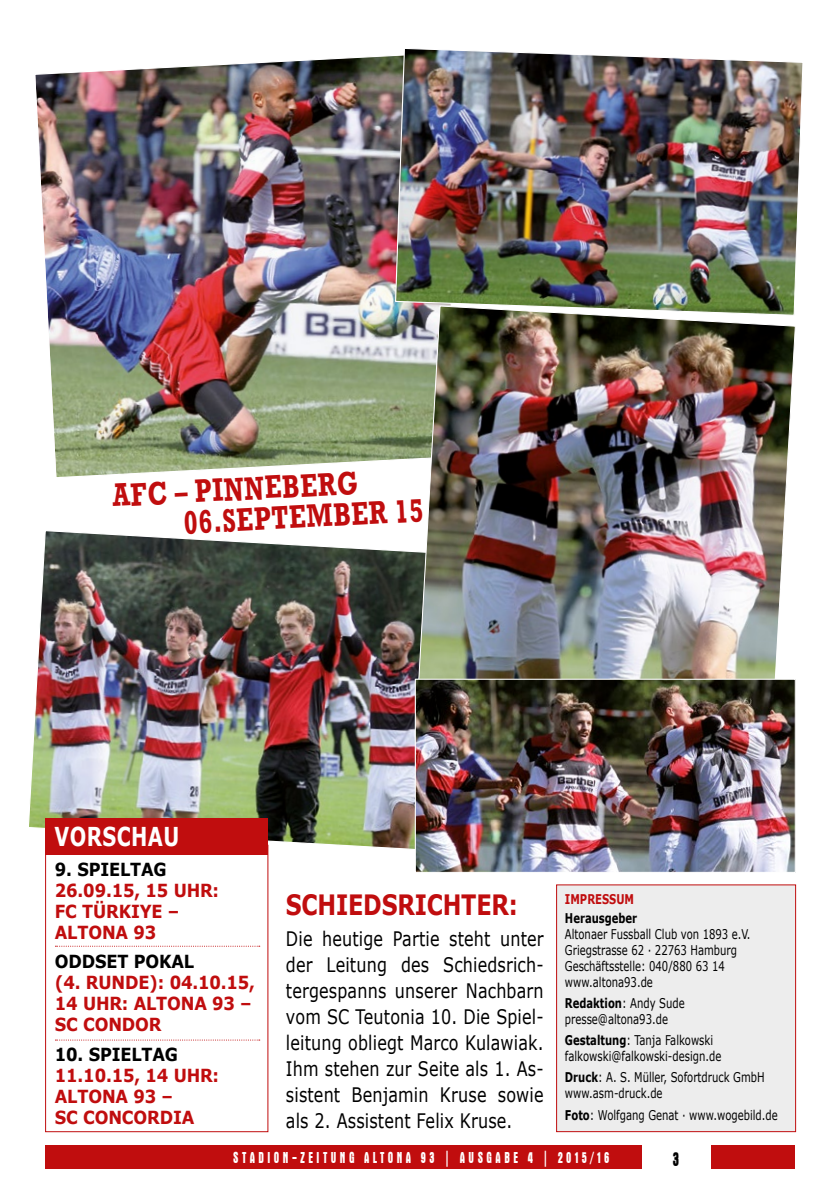
<style>
.page{position:relative;width:840px;height:1191px;background:#fff}
.page>*{position:absolute;margin:0;border:0;box-sizing:border-box;transform-origin:0 0}
.t1{font:700 33.4px/31px "Rockwell";color:#c00d0e;scale:.75 1}
.t2{font:700 28px "Verdana";letter-spacing:-.01em;color:#c00d0e;scale:.8 1}
.t3{font:700 26px "Verdana";letter-spacing:.02em;color:#fff;scale:.75 1}
.t4{font:20px/26px "Verdana";letter-spacing:.01em;color:#000;text-align:justify;scale:.8 1}
.t5{font:700 condensed 20px "Aurora BT";color:#000;scale:.75 1}
.t6{font:700 18px/21px "Verdana";letter-spacing:-.01em;color:#c00d0e;scale:.9 1}
.t7{font:700 18px "Verdana";letter-spacing:-.01em;color:#000;scale:.9 1}
.t8{font:700 condensed 16px "Aurora BT";letter-spacing:.29em;color:#fff;scale:.75 1}
.t9{font:13.4px/16px "Verdana";color:#000;scale:.75 1}
.t10{font:700 13.4px "Verdana";color:#000;scale:.75 1}
.t11{font:700 13.4px "Verdana";color:#c00d0e;scale:.75 1}
.s1{font-weight:700}
</style>
<div class="page">
<div style="left:45px;top:1145px;width:749px;height:24px;background:#c00d0e"></div>
<div style="left:641px;top:1139px;width:68px;height:36px;background:#fff"></div>
<img style="left:35px;top:56px;width:382px;height:421px">
<div style="left:556px;top:884px;width:239px;height:247px;background:#ededed"></div>
<img style="left:29px;top:531px;width:388px;height:321px">
<div style="left:45px;top:845px;width:223px;height:286px;background:#fff;border:1px solid #c00d0e"></div>
<div style="left:45px;top:818px;width:223px;height:37px;background:#c00d0e"></div>
<svg style="left:55px;top:1039px;width:205px;height:1px"></svg>
<img style="left:417px;top:316px;width:379px;height:396px">
<svg style="left:55px;top:945px;width:205px;height:1px"></svg>
<img style="left:416px;top:680px;width:377px;height:191px">
<div style="left:414px;top:678px;width:381px;height:195px;border:1px solid #fff"></div>
<img style="left:394px;top:48px;width:409px;height:268px">
<h1 class="t1" style="left:181px;top:476px;width:321px;text-indent:-70px;rotate:-3deg">AFC – PINNEBERG<br>06.SEPTEMBER 15</h1>
<h3 class="t3" style="left:54px;top:818px;width:168px">VORSCHAU</h3>
<h3 class="t7" style="left:55px;top:856px;width:126px">9. SPIELTAG</h3>
<h3 class="t6" style="left:55px;top:879px;width:184px">26.09.15, 15 UHR:<br>FC TÜRKIYE –<br>ALTONA 93</h3>
<h3 class="t7" style="left:55px;top:948px;width:156px">ODDSET POKAL</h3>
<h3 class="t6" style="left:55px;top:971px;width:224px">(4. RUNDE): 04.10.15,<br>14 UHR: ALTONA 93 –<br>SC CONDOR</h3>
<h3 class="t7" style="left:55px;top:1041px;width:138px">10. SPIELTAG</h3>
<h3 class="t6" style="left:55px;top:1064px;width:184px">11.10.15, 14 UHR:<br>ALTONA 93 –<br>SC CONCORDIA</h3>
<h2 class="t2" style="left:286px;top:884px;width:291px">SCHIEDSRICHTER:</h2>
<p class="t4" style="left:286px;top:925px;width:323px">Die heutige Partie steht unter der Leitung des Schiedsrich&shy;tergespanns unserer Nachbarn vom SC Teutonia 10. Die Spiel&shy;leitung obliegt Marco Kulawiak.<br>Ihm stehen zur Seite als 1. As&shy;sistent Benjamin Kruse sowie als 2. Assistent Felix Kruse.</p>
<p class="t8" style="left:233px;top:1148px;width:502px">STADION-ZEITUNG ALTONA 93 | AUSGABE 4 | 2015/16</p>
<h3 class="t5" style="left:672px;top:1147px;width:10px">3</h3>
<p class="t11" style="left:564px;top:889px;width:94px">IMPRESSUM</p>
<p class="t10" style="left:564px;top:908px;width:98px">Herausgeber</p>
<p class="t9" style="left:564px;top:926px;width:249px">Altonaer Fussball Club von 1893 e.V.<br>Griegstrasse 62 · 22763 Hamburg<br>Geschäftsstelle: 040/880 63 14 www.altona93.de</p>
<p class="t9" style="left:564px;top:995px;width:161px"><span class="s1">Redaktion</span>: Andy Sude presse@altona93.de</p>
<p class="t9" style="left:564px;top:1032px;width:210px"><span class="s1">Gestaltung</span>: Tanja Falkowski falkowski@falkowski-design.de</p>
<p class="t9" style="left:564px;top:1069px;width:268px"><span class="s1">Druck</span>: A. S. Müller, Sofortdruck GmbH www.asm-druck.de</p>
<p class="t9" style="left:564px;top:1106px;width:285px"><span class="s1">Foto</span>: Wolfgang Genat · www.wogebild.de</p>
</div>
